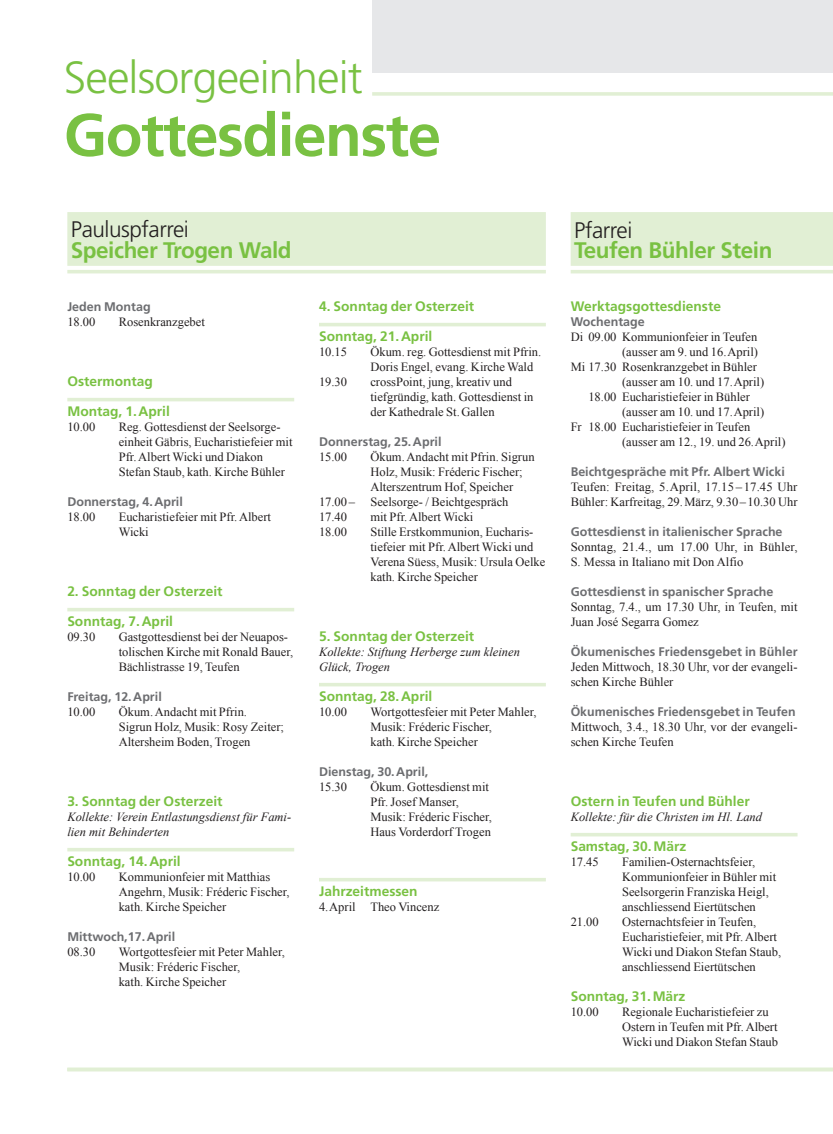
<style>
.page{position:relative;width:833px;height:1134px;background:#fff}
.page>*{position:absolute;margin:0;border:0;box-sizing:border-box;transform-origin:0 0}
.t1{font:700 60px "Frutiger LT Std";letter-spacing:-.025em;color:#79c142}
.t2{font:300 45px "Frutiger LT Std";letter-spacing:-.02em;color:#79c142}
.t3{font:700 22.5px "Frutiger LT Std";letter-spacing:-.02em;color:#79c142}
.t4{font:300 22.5px "Frutiger LT Std";letter-spacing:-.02em;color:#231f20}
.t5{font:700 13.75px/30px "Frutiger LT Std";color:#79c142}
.t6{font:12.5px/15px "Times New Roman";color:#231f20}
.t7{font:700 12.5px "Frutiger LT Std";color:#6c6d70}
.t8{font:italic 12.5px/15px "Times New Roman";color:#231f20}
</style>
<div class="page">
<div style="left:67px;top:212px;width:479px;height:54px;background:#e1efd4"></div>
<hr style="left:67px;top:270px;width:479px;height:3px;background:#e1efd4">
<div style="left:570px;top:212px;width:263px;height:54px;background:#e1efd4"></div>
<hr style="left:570px;top:270px;width:263px;height:3px;background:#e1efd4">
<div style="left:372px;top:0;width:461px;height:73px;background:#e6e7e9"></div>
<hr style="left:372px;top:92px;width:461px;height:4px;background:#e1efd4">
<hr style="left:67px;top:1068px;width:766px;height:3px;background:#e1efd4">
<hr style="left:67px;top:398px;width:227px;height:3px;background:#e1efd4">
<hr style="left:67px;top:608px;width:227px;height:3px;background:#e1efd4">
<hr style="left:67px;top:848px;width:227px;height:3px;background:#e1efd4">
<hr style="left:319px;top:323px;width:227px;height:3px;background:#e1efd4">
<hr style="left:319px;top:683px;width:227px;height:3px;background:#e1efd4">
<hr style="left:319px;top:878px;width:227px;height:3px;background:#e1efd4">
<hr style="left:570px;top:833px;width:227px;height:3px;background:#e1efd4">
<h2 class="t2" style="left:64px;top:52px;width:301px">Seelsorgeeinheit</h2>
<h1 class="t1" style="left:64px;top:100px;width:379px">Gottesdienste</h1>
<h3 class="t4" style="left:71px;top:217px;width:119px">Pauluspfarrei</h3>
<h3 class="t3" style="left:71px;top:236px;width:222px">Speicher Trogen Wald</h3>
<p class="t7" style="left:67px;top:299px;width:85px">Jeden Montag</p>
<p class="t6" style="left:67px;top:314px;width:30px">18.00</p>
<p class="t6" style="left:119px;top:314px;width:88px">Rosenkranzgebet</p>
<p class="t5" style="left:67px;top:366px;width:104px">Ostermontag<br>Montag, 1.April</p>
<p class="t6" style="left:67px;top:419px;width:30px">10.00</p>
<p class="t6" style="left:119px;top:419px;width:175px">Reg. Gottesdienst der Seelsorge&shy;einheit Gäbris, Eucharistiefeier mit Pfr. Albert Wicki und Diakon Stefan Staub, kath. Kirche Bühler</p>
<p class="t7" style="left:67px;top:494px;width:117px">Donnerstag, 4.April</p>
<p class="t6" style="left:67px;top:509px;width:30px">18.00</p>
<p class="t6" style="left:119px;top:509px;width:154px">Eucharistiefeier mit Pfr. Albert<br>Wicki</p>
<p class="t5" style="left:67px;top:576px;width:157px">2. Sonntag der Osterzeit<br>Sonntag, 7.April</p>
<p class="t6" style="left:67px;top:629px;width:30px">09.30</p>
<p class="t6" style="left:119px;top:629px;width:176px">Gastgottesdienst bei der Neuapos&shy;tolischen Kirche mit Ronald Bauer,<br>Bächlistrasse 19, Teufen</p>
<p class="t7" style="left:67px;top:689px;width:96px">Freitag, 12.April</p>
<p class="t6" style="left:67px;top:704px;width:30px">10.00</p>
<p class="t6" style="left:119px;top:704px;width:167px">Ökum. Andacht mit Pfrin.<br>Sigrun Holz, Musik: Rosy Zeiter;<br>Altersheim Boden, Trogen</p>
<p class="t5" style="left:67px;top:786px;width:157px">3. Sonntag der Osterzeit</p>
<p class="t8" style="left:67px;top:809px;width:225px">Kollekte: Verein Entlastungsdienst für Fami&shy;lien mit Behinderten</p>
<p class="t5" style="left:67px;top:846px;width:115px">Sonntag, 14.April</p>
<p class="t6" style="left:67px;top:869px;width:30px">10.00</p>
<p class="t6" style="left:119px;top:869px;width:172px">Kommunionfeier mit Matthias<br>Angehrn, Musik: Fréderic Fischer, kath. Kirche Speicher</p>
<p class="t7" style="left:67px;top:929px;width:109px">Mittwoch,17.April</p>
<p class="t6" style="left:67px;top:944px;width:30px">08.30</p>
<p class="t6" style="left:119px;top:944px;width:168px">Wortgottesfeier mit Peter Mahler,<br>Musik: Fréderic Fischer,<br>kath. Kirche Speicher</p>
<p class="t5" style="left:319px;top:291px;width:157px">4. Sonntag der Osterzeit<br>Sonntag, 21.April</p>
<p class="t6" style="left:319px;top:344px;width:30px">10.15</p>
<p class="t6" style="left:370px;top:344px;width:172px">Ökum. reg. Gottesdienst mit Pfrin.<br>Doris Engel, evang. Kirche Wald</p>
<p class="t6" style="left:319px;top:374px;width:30px">19.30</p>
<p class="t6" style="left:370px;top:374px;width:165px">crossPoint, jung, kreativ und tiefgründig, kath. Gottesdienst in der Kathedrale St.Gallen</p>
<p class="t7" style="left:319px;top:434px;width:124px">Donnerstag, 25.April</p>
<p class="t6" style="left:319px;top:449px;width:30px">15.00</p>
<p class="t6" style="left:370px;top:449px;width:166px">Ökum. Andacht mit Pfrin. Sigrun</p>
<p class="t6" style="left:370px;top:464px;width:154px">Holz, Musik: Fréderic Fischer;</p>
<p class="t6" style="left:370px;top:479px;width:144px">Alterszentrum Hof, Speicher</p>
<p class="t6" style="left:319px;top:494px;width:191px">17.00– Seelsorge- / Beichtgespräch</p>
<p class="t6" style="left:319px;top:509px;width:30px">17.40</p>
<p class="t6" style="left:370px;top:509px;width:104px">mit Pfr. Albert Wicki</p>
<p class="t6" style="left:319px;top:524px;width:30px">18.00</p>
<p class="t6" style="left:370px;top:524px;width:176px">Stille Erstkommunion, Eucharis&shy;tiefeier mit Pfr. Albert Wicki und<br>Verena Süess, Musik: Ursula Oelke kath. Kirche Speicher</p>
<p class="t5" style="left:319px;top:621px;width:157px">5. Sonntag der Osterzeit</p>
<p class="t8" style="left:319px;top:644px;width:202px">Kollekte: Stiftung Herberge zum kleinen<br>Glück, Trogen</p>
<p class="t5" style="left:319px;top:681px;width:115px">Sonntag, 28.April</p>
<p class="t6" style="left:319px;top:704px;width:30px">10.00</p>
<p class="t6" style="left:370px;top:704px;width:168px">Wortgottesfeier mit Peter Mahler,<br>Musik: Fréderic Fischer,<br>kath. Kirche Speicher</p>
<p class="t7" style="left:319px;top:764px;width:111px">Dienstag, 30.April,</p>
<p class="t6" style="left:319px;top:779px;width:30px">15.30</p>
<p class="t6" style="left:370px;top:779px;width:123px">Ökum. Gottesdienst mit<br>Pfr. Josef Manser,<br>Musik: Fréderic Fischer,<br>Haus Vorderdorf Trogen</p>
<p class="t5" style="left:319px;top:876px;width:100px">Jahrzeitmessen</p>
<p class="t6" style="left:319px;top:899px;width:122px">4.April Theo Vincenz</p>
<h3 class="t4" style="left:574px;top:217px;width:60px">Pfarrei</h3>
<h3 class="t3" style="left:574px;top:236px;width:200px">Teufen Bühler Stein</h3>
<p class="t5" style="left:570px;top:291px;width:152px">Werktagsgottesdienste</p>
<p class="t7" style="left:570px;top:314px;width:76px">Wochentage</p>
<p class="t6" style="left:570px;top:329px;width:188px">Di 09.00 Kommunionfeier in Teufen</p>
<p class="t6" style="left:622px;top:344px;width:137px">(ausser am 9. und 16.April)</p>
<p class="t6" style="left:570px;top:359px;width:188px">Mi 17.30 Rosenkranzgebet in Bühler</p>
<p class="t6" style="left:622px;top:374px;width:144px">(ausser am 10. und 17.April)</p>
<p class="t6" style="left:588px;top:389px;width:163px">18.00 Eucharistiefeier in Bühler</p>
<p class="t6" style="left:622px;top:404px;width:144px">(ausser am 10. und 17.April)</p>
<p class="t6" style="left:570px;top:419px;width:181px">Fr 18.00 Eucharistiefeier in Teufen</p>
<p class="t6" style="left:622px;top:434px;width:165px">(ausser am 12., 19. und 26.April)</p>
<p class="t7" style="left:570px;top:464px;width:216px">Beichtgespräche mit Pfr. Albert Wicki</p>
<p class="t6" style="left:570px;top:479px;width:228px">Teufen: Freitag, 5.April, 17.15 – 17.45 Uhr<br>Bühler: Karfreitag, 29.März, 9.30–10.30 Uhr</p>
<p class="t7" style="left:570px;top:524px;width:213px">Gottesdienst in italienischer Sprache</p>
<p class="t6" style="left:570px;top:539px;width:228px">Sonntag, 21.4., um 17.00 Uhr, in Bühler,<br>S. Messa in Italiano mit Don Alfio</p>
<p class="t7" style="left:570px;top:584px;width:204px">Gottesdienst in spanischer Sprache</p>
<p class="t6" style="left:570px;top:599px;width:228px">Sonntag, 7.4., um 17.30 Uhr, in Teufen, mit<br>Juan José Segarra Gomez</p>
<p class="t7" style="left:570px;top:644px;width:228px">Ökumenisches Friedensgebet in Bühler</p>
<p class="t6" style="left:570px;top:659px;width:228px">Jeden Mittwoch, 18.30 Uhr, vor der evangeli&shy;schen Kirche Bühler</p>
<p class="t7" style="left:570px;top:704px;width:226px">Ökumenisches Friedensgebet in Teufen</p>
<p class="t6" style="left:570px;top:719px;width:228px">Mittwoch, 3.4., 18.30 Uhr, vor der evangeli&shy;schen Kirche Teufen</p>
<p class="t5" style="left:570px;top:786px;width:181px">Ostern in Teufen und Bühler</p>
<p class="t8" style="left:570px;top:809px;width:193px">Kollekte: für die Christen im Hl. Land</p>
<p class="t5" style="left:570px;top:831px;width:117px">Samstag, 30.März</p>
<p class="t6" style="left:570px;top:854px;width:30px">17.45</p>
<p class="t6" style="left:622px;top:854px;width:156px">Familien-Osternachtsfeier,<br>Kommunionfeier in Bühler mit<br>Seelsorgerin Franziska Heigl, anschliessend Eiertütschen</p>
<p class="t6" style="left:570px;top:914px;width:30px">21.00</p>
<p class="t6" style="left:622px;top:914px;width:161px">Osternachtsfeier in Teufen,<br>Eucharistiefeier, mit Pfr. Albert<br>Wicki und Diakon Stefan Staub, anschliessend Eiertütschen</p>
<p class="t5" style="left:570px;top:981px;width:116px">Sonntag, 31.März</p>
<p class="t6" style="left:570px;top:1004px;width:30px">10.00</p>
<p class="t6" style="left:622px;top:1004px;width:157px">Regionale Eucharistiefeier zu<br>Ostern in Teufen mit Pfr. Albert<br>Wicki und Diakon Stefan Staub</p>
</div>
